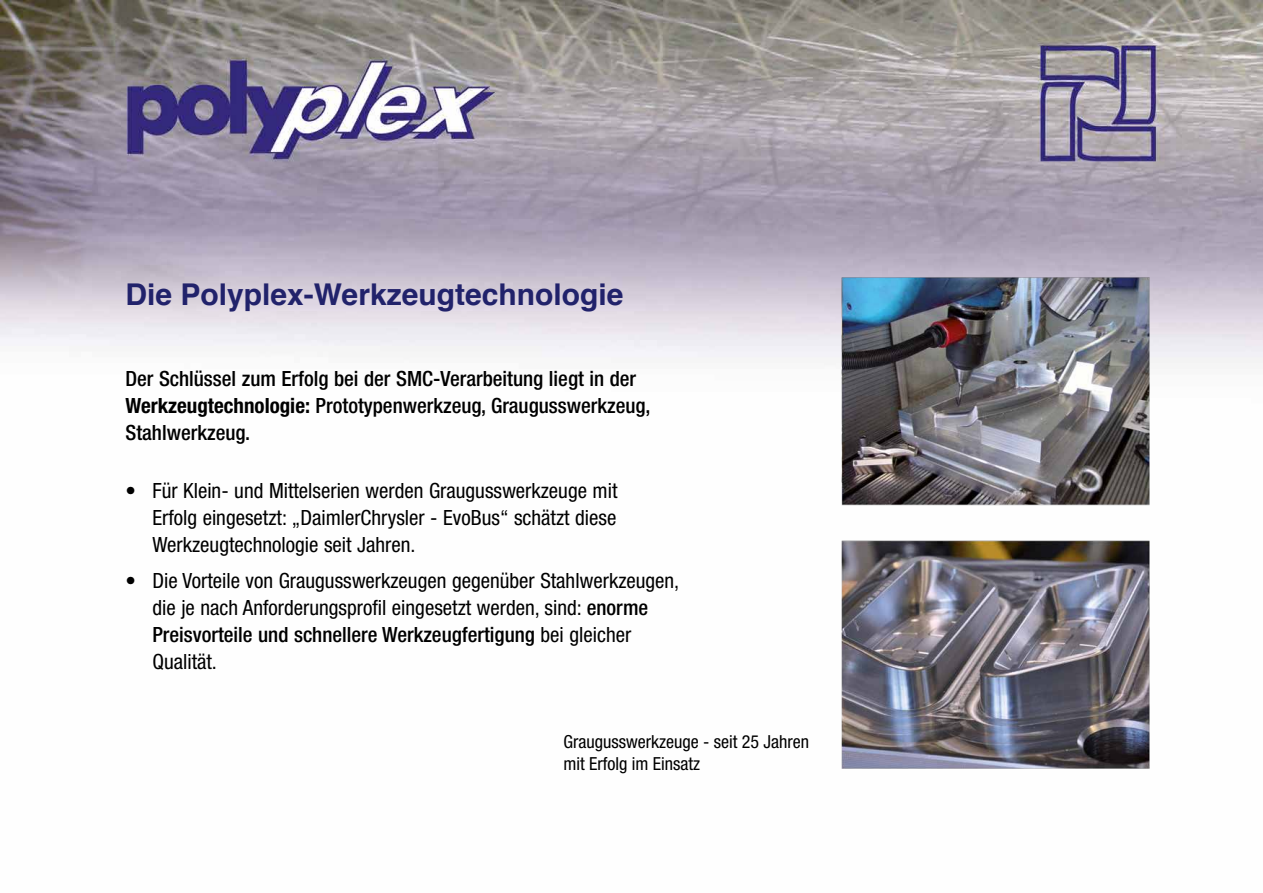
<style>
.page{position:relative;width:1263px;height:893px;background:#fff}
.page>*{position:absolute;margin:0;border:0;box-sizing:border-box;transform-origin:0 0}
.t1{font:700 30px "Helvetica";color:#21226b}
.t2{font:condensed 21px/27px "Helvetica Neue";color:#000;text-align:justify}
.t3{font:500 condensed 21px/27px "Helvetica Neue";color:#000}
.t4{font:condensed 18px/21.6px "Helvetica Neue";color:#000}
.s1{font-weight:700}
.s2{font-weight:500}
</style>
<div class="page">
<img style="left:0;top:0;width:1263px;height:363px">
<img style="left:812px;top:237px;width:391px;height:532px">
<h1 class="t1" style="left:125px;top:270px;width:499px">Die Polyplex-Werkzeugtechnologie</h1>
<p class="t3" style="left:125px;top:365px;width:526px">Der Schlüssel zum Erfolg bei der SMC-Verarbeitung liegt in der<br><span class="s1">Werkzeugtechnologie:</span> Prototypenwerkzeug, Graugusswerkzeug,<br>Stahlwerkzeug.</p>
<p class="t2" style="left:152px;top:477px;width:466px;text-indent:-27px">• Für Klein- und Mittelserien werden Graugusswerkzeuge mit Erfolg eingesetzt: „DaimlerChrysler - EvoBus“ schätzt diese Werkzeugtechnologie seit Jahren.</p>
<p class="t2" style="left:152px;top:567px;width:528px;text-align:left;text-indent:-27px">• Die Vorteile von Graugusswerkzeugen gegenüber Stahlwerkzeugen, die je nach Anforderungsprofil eingesetzt werden, sind: <span class="s2">enorme Preisvorteile und schnellere Werkzeugfertigung</span> bei gleicher Qualität.</p>
<p class="t4" style="left:563px;top:731px;width:247px">Graugusswerkzeuge - seit 25 Jahren mit Erfolg im Einsatz</p>
</div>
